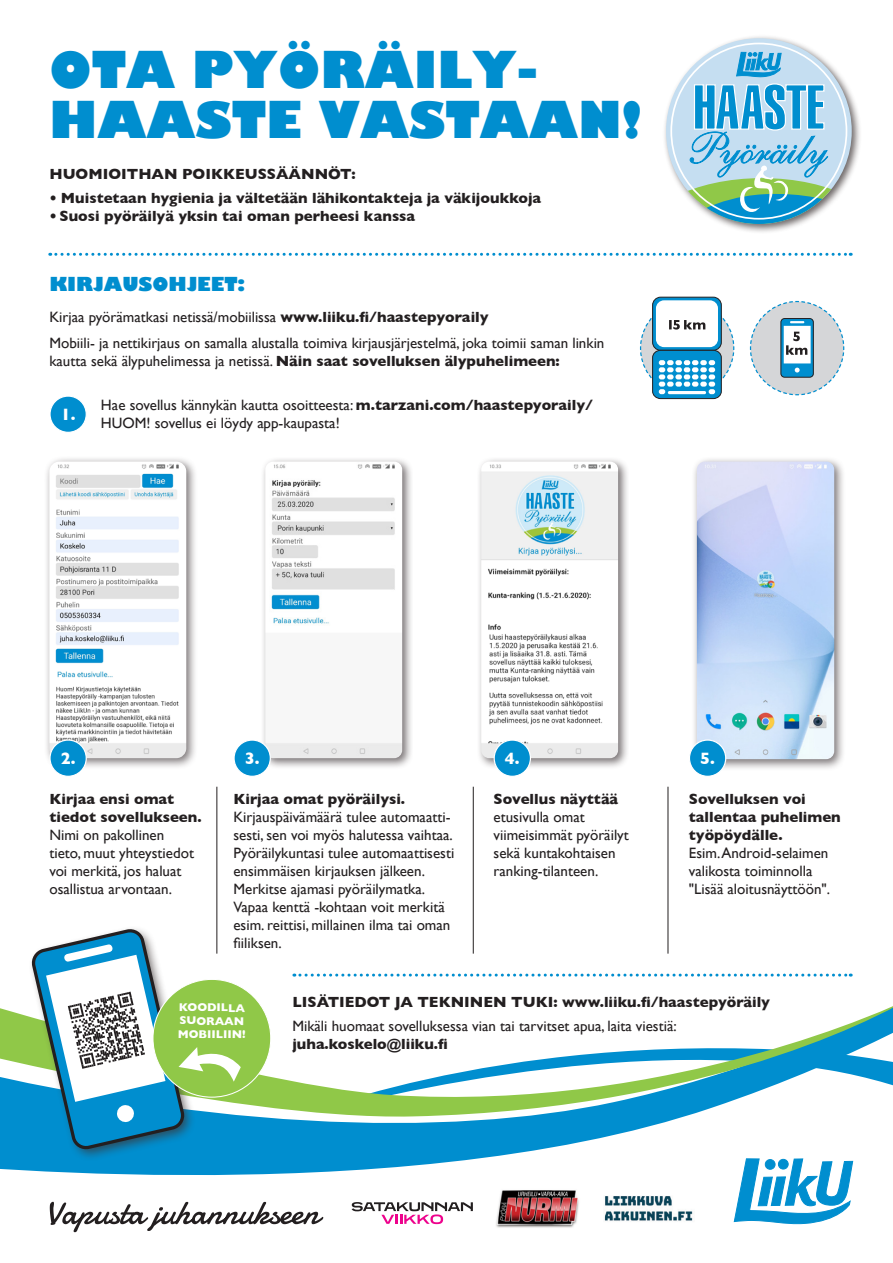
<style>
.page{position:relative;width:893px;height:1263px;background:#fff}
.page>*{position:absolute;margin:0;border:0;box-sizing:border-box;transform-origin:0 0}
.t1{font:800 49.5px/50.6px "Gill Sans";color:#008ecf}
.t2{font:800 18.75px "Gill Sans";color:#008ecf}
.t3{font:700 16.8px "Gill Sans";color:#fff}
.t4{font:15px/18px "Gill Sans";color:#231f20}
.t5{font:700 15px/18px "Gill Sans";color:#231f20}
.t6{font:700 11.55px/13.2px "Gill Sans";color:#fff}
.s1{font-weight:700}
</style>
<div class="page">
<svg style="left:0;top:1121px;width:669px;height:91px"></svg>
<svg style="left:0;top:1006px;width:893px;height:115px"></svg>
<svg style="left:352px;top:1202px;width:121px;height:22px"></svg>
<img style="left:494px;top:1185px;width:87px;height:43px">
<div style="left:28px;top:926px;width:168px;height:235px;background:#3d3535;opacity:.75"></div>
<div style="left:153px;top:979px;width:118px;height:118px;background:#90c848;border-radius:50%"></div>
<svg style="left:31px;top:929px;width:210px;height:221px"></svg>
<img style="left:600px;top:1191px;width:93px;height:30px">
<svg style="left:733px;top:1158px;width:121px;height:67px"></svg>
<div style="left:765px;top:1159px;width:10px;height:10px;background:#008ecf;border-radius:50%"></div>
<div style="left:765px;top:1159px;width:10px;height:11px;border:1px solid #008ecf;border-radius:50%"></div>
<div style="left:662px;top:34px;width:200px;height:200px;background:#3d3535;opacity:.75"></div>
<svg style="left:666px;top:38px;width:186px;height:186px"></svg>
<svg style="left:666px;top:52px;width:186px;height:172px"></svg>
<svg style="left:50px;top:1202px;width:273px;height:30px"></svg>
<div style="left:652px;top:297px;width:70px;height:54px;border:1px solid #231f20;border-radius:8px"></div>
<div style="left:652px;top:350px;width:70px;height:49px;border:1px solid #231f20;border-radius:8px"></div>
<svg style="left:639px;top:300px;width:96px;height:96px"></svg>
<svg style="left:749px;top:300px;width:96px;height:96px"></svg>
<div style="left:476px;top:457px;width:153px;height:312px;background:#4c4446;opacity:.75"></div>
<img style="left:481px;top:462px;width:137px;height:296px">
<div style="left:44px;top:456px;width:154px;height:314px;background:#4c4446;opacity:.75"></div>
<img style="left:49px;top:462px;width:137px;height:296px">
<div style="left:260px;top:457px;width:153px;height:312px;background:#4c4446;opacity:.75"></div>
<img style="left:265px;top:462px;width:137px;height:296px">
<div style="left:691px;top:456px;width:155px;height:315px;background:#4c4446;opacity:.75"></div>
<img style="left:697px;top:462px;width:137px;height:297px">
<div style="left:50px;top:740px;width:36px;height:36px;background:#008ecf;border-radius:50%"></div>
<div style="left:49px;top:739px;width:38px;height:38px;border:1px solid #fff;border-radius:50%"></div>
<div style="left:234px;top:740px;width:36px;height:36px;background:#008ecf;border-radius:50%"></div>
<div style="left:233px;top:739px;width:38px;height:38px;border:1px solid #fff;border-radius:50%"></div>
<div style="left:494px;top:740px;width:36px;height:36px;background:#008ecf;border-radius:50%"></div>
<div style="left:494px;top:739px;width:37px;height:38px;border:1px solid #fff;border-radius:50%"></div>
<div style="left:689px;top:740px;width:37px;height:36px;background:#008ecf;border-radius:50%"></div>
<div style="left:689px;top:739px;width:37px;height:38px;border:1px solid #fff;border-radius:50%"></div>
<div style="left:50px;top:396px;width:36px;height:36px;background:#008ecf;border-radius:50%"></div>
<div style="left:49px;top:395px;width:38px;height:38px;border:1px solid #fff;border-radius:50%"></div>
<hr style="left:216px;top:787px;width:1px;height:167px;background:#231f20">
<hr style="left:473px;top:787px;width:1px;height:167px;background:#231f20">
<hr style="left:668px;top:787px;width:1px;height:167px;background:#231f20">
<svg style="left:50px;top:253px;width:801px;height:3px"></svg>
<svg style="left:294px;top:973px;width:557px;height:3px"></svg>
<h1 class="t1" style="left:49px;top:44px;width:594px">OTA PYÖRÄILY-<br>HAASTE VASTAAN!</h1>
<p class="t5" style="left:49px;top:165px;width:308px">HUOMIOITHAN POIKKEUSSÄÄNNÖT:</p>
<p class="t5" style="left:49px;top:189px;width:493px">• Muistetaan hygienia ja vältetään lähikontakteja ja väkijoukkoja</p>
<p class="t5" style="left:49px;top:207px;width:367px">• Suosi pyöräilyä yksin tai oman perheesi kanssa</p>
<p class="t2" style="left:49px;top:270px;width:197px">KIRJAUSOHJEET:</p>
<p class="t4" style="left:49px;top:303px;width:556px;line-height:26.5px">Kirjaa pyörämatkasi netissä/mobiilissa <span class="s1">www.liiku.fi/haastepyoraily<br></span>Mobiili- ja nettikirjaus on samalla alustalla toimiva kirjausjärjestelmä, joka toimii saman linkin</p>
<p class="t4" style="left:49px;top:352px;width:512px">kautta sekä älypuhelimessa ja netissä. <span class="s1">Näin saat sovelluksen älypuhelimeen:</span></p>
<p class="t3" style="left:61px;top:401px;width:16px">1.</p>
<p class="t4" style="left:101px;top:396px;width:494px">Hae sovellus kännykän kautta osoitteesta: <span class="s1">m.tarzani.com/haastepyoraily/<br></span>HUOM! sovellus ei löydy app-kaupasta!</p>
<p class="t3" style="left:61px;top:745px;width:16px">2.</p>
<p class="t3" style="left:245px;top:745px;width:16px">3.</p>
<p class="t3" style="left:505px;top:745px;width:16px">4.</p>
<p class="t3" style="left:700px;top:745px;width:16px">5.</p>
<p class="t5" style="left:49px;top:789px;width:154px">Kirjaa ensi omat tiedot sovellukseen.</p>
<p class="t4" style="left:49px;top:825px;width:146px">Nimi on pakollinen tieto, muut yhteystiedot voi merkitä, jos haluat osallistua arvontaan.</p>
<p class="t5" style="left:233px;top:789px;width:173px">Kirjaa omat pyöräilysi.</p>
<p class="t4" style="left:233px;top:807px;width:222px">Kirjauspäivämäärä tulee automaatti&shy;sesti, sen voi myös halutessa vaihtaa.<br>Pyöräilykuntasi tulee automaattisesti ensimmäisen kirjauksen jälkeen.<br>Merkitse ajamasi pyöräilymatka.<br>Vapaa kenttä -kohtaan voit merkitä esim. reittisi, millainen ilma tai oman fiiliksen.</p>
<p class="t5" style="left:494px;top:789px;width:126px">Sovellus näyttää</p>
<p class="t4" style="left:494px;top:807px;width:137px">etusivulla omat viimeisimmät pyöräilyt sekä kuntakohtaisen ranking-tilanteen.</p>
<p class="t5" style="left:689px;top:789px;width:153px">Sovelluksen voi tallentaa puhelimen työpöydälle.</p>
<p class="t4" style="left:689px;top:843px;width:143px">Esim. Android-selaimen valikosta toiminnolla "Lisää aloitusnäyttöön".</p>
<p class="t6" style="left:178px;top:1000px;width:69px;rotate:1deg">KOODILLA<br>SUORAAN<br>MOBIILIIN!</p>
<p class="t5" style="left:292px;top:992px;width:479px">LISÄTIEDOT JA TEKNINEN TUKI: www.liiku.fi/haastepyöräily</p>
<p class="t4" style="left:292px;top:1017px;width:386px">Mikäli huomaat sovelluksessa vian tai tarvitset apua, laita viestiä:</p>
<p class="t5" style="left:292px;top:1034px;width:157px">juha.koskelo@liiku.fi</p>
</div>
